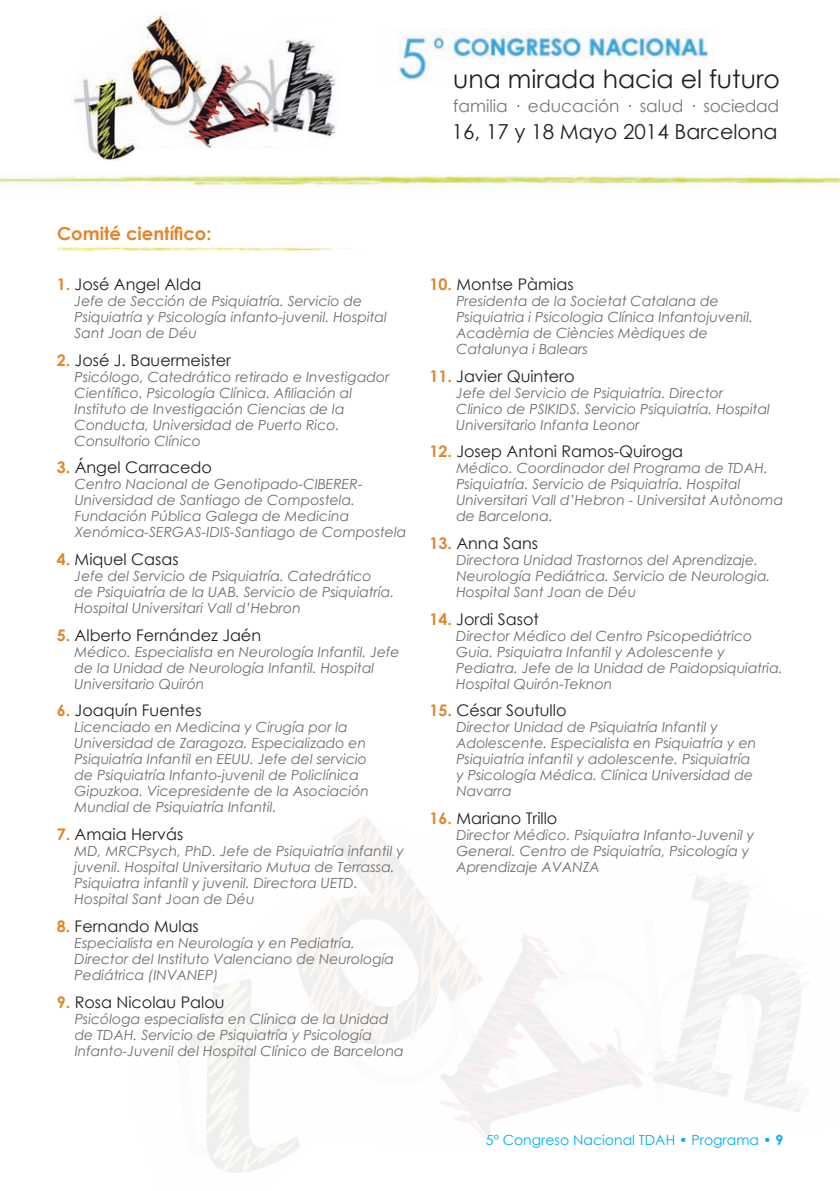
<style>
.page{position:relative;width:840px;height:1191px;background:#fff}
.page>*{position:absolute;margin:0;border:0;box-sizing:border-box;transform-origin:0 0}
.t1{font:25.2px "Century Gothic";color:#231f20}
.t2{font:20.6px "Century Gothic";color:#231f20}
.t3{font:700 18px "Century Gothic";color:#e0862e}
.t4{font:17px "Century Gothic";color:#76787b}
.t5{font:16px "Century Gothic";color:#231f20}
.t6{font:italic 14px/16px "Century Gothic";color:#6c6d70}
.t7{font:14px "Century Gothic";color:#00aeef}
.s1{font-weight:700;color:#e0862e}
.s2{font-weight:700}
</style>
<div class="page">
<img style="left:0;top:173px;width:839px;height:14px">
<img style="left:398px;top:28px;width:311px;height:54px">
<div style="left:488px;top:64px;width:29px;height:25px;background:#fff"></div>
<img style="left:73px;top:14px;width:266px;height:147px">
<img style="left:57px;top:247px;width:300px;height:5px">
<h1 class="t1" style="left:453px;top:61px;width:328px">una mirada hacia el futuro</h1>
<p class="t4" style="left:453px;top:94px;width:327px">familia · educación · salud · sociedad</p>
<h2 class="t2" style="left:451px;top:117px;width:327px">16, 17 y 18 Mayo 2014 Barcelona</h2>
<p class="t3" style="left:57px;top:220px;width:156px">Comité científico:</p>
<p class="t5" style="left:57px;top:273px;width:146px"><span class="s1">1.</span> José Angel Alda</p>
<p class="t6" style="left:75px;top:293px;width:314px">Jefe de Sección de Psiquiatría. Servicio de<br>Psiquiatría y Psicología infanto-juvenil. Hospital<br>Sant Joan de Déu</p>
<p class="t5" style="left:57px;top:349px;width:176px"><span class="s1">2.</span> José J. Bauermeister</p>
<p class="t6" style="left:75px;top:368px;width:316px">Psicólogo, Catedrático retirado e Investigador Científico. Psicología Clínica. Afiliación al Instituto de Investigación Ciencias de la Conducta, Universidad de Puerto Rico.<br>Consultorio Clínico</p>
<p class="t5" style="left:57px;top:456px;width:157px"><span class="s1">3.</span> Ángel Carracedo</p>
<p class="t6" style="left:75px;top:476px;width:333px">Centro Nacional de Genotipado-CIBERER-Universidad de Santiago de Compostela.<br>Fundación Pública Galega de Medicina Xenómica-SERGAS-IDIS-Santiago de Compostela</p>
<p class="t5" style="left:57px;top:548px;width:123px"><span class="s1">4.</span> Miquel Casas</p>
<p class="t6" style="left:75px;top:568px;width:321px">Jefe del Servicio de Psiquiatría. Catedrático<br>de Psiquiatría de la UAB. Servicio de Psiquiatría.<br>Hospital Universitari Vall d’Hebron</p>
<p class="t5" style="left:57px;top:624px;width:206px"><span class="s1">5.</span> Alberto Fernández Jaén</p>
<p class="t6" style="left:75px;top:643px;width:326px">Médico. Especialista en Neurología Infantil. Jefe de la Unidad de Neurología Infantil. Hospital<br>Universitario Quirón</p>
<p class="t5" style="left:57px;top:699px;width:146px"><span class="s1">6.</span> Joaquín Fuentes</p>
<p class="t6" style="left:75px;top:719px;width:296px">Licenciado en Medicina y Cirugía por la Universidad de Zaragoza. Especializado en Psiquiatría Infantil en EEUU. Jefe del servicio de Psiquiatría Infanto-juvenil de Policlínica Gipuzkoa. Vicepresidente de la Asociación Mundial de Psiquiatría Infantil.</p>
<p class="t5" style="left:57px;top:823px;width:128px"><span class="s1">7.</span> Amaia Hervás</p>
<p class="t6" style="left:75px;top:843px;width:330px">MD, MRCPsych, PhD. Jefe de Psiquiatría infantil y juvenil. Hospital Universitario Mutua de Terrassa.<br>Psiquiatra infantil y juvenil. Directora Uetd .<br>Hospital Sant Joan de Déu</p>
<p class="t5" style="left:57px;top:915px;width:143px"><span class="s1">8.</span> Fernando Mulas</p>
<p class="t6" style="left:75px;top:934px;width:321px">Especialista en Neurología y en Pediatría.<br>Director del Instituto Valenciano de Neurología<br>Pediátrica (INVANEP)</p>
<p class="t5" style="left:57px;top:990px;width:169px"><span class="s1">9.</span> Rosa Nicolau Palou</p>
<p class="t6" style="left:75px;top:1010px;width:330px">Psicóloga especialista en Clínica de la Unidad de TDAH. Servicio de Psiquiatría y Psicología<br>Infanto-Juvenil del Hospital Clínico de Barcelona</p>
<p class="t5" style="left:429px;top:273px;width:146px"><span class="s1">10.</span> Montse Pàmias</p>
<p class="t6" style="left:456px;top:293px;width:298px">Presidenta de la Societat Catalana de Psiquiatria i Psicologia Clínica Infantojuvenil.<br>Acadèmia de Ciències Mèdiques de Catalunya i Balears</p>
<p class="t5" style="left:429px;top:365px;width:146px"><span class="s1">11.</span> Javier Quintero</p>
<p class="t6" style="left:456px;top:384px;width:315px">Jefe del Servicio de Psiquiatría. Director<br>Clinico de Psikids. Servicio Psiquiatría. Hospital<br>Universitario Infanta Leonor</p>
<p class="t5" style="left:429px;top:440px;width:255px"><span class="s1">12.</span> Josep Antoni Ramos-Quiroga</p>
<p class="t6" style="left:456px;top:460px;width:328px">Médico. Coordinador del Programa de TDAH.<br>Psiquiatría. Servicio de Psiquiatría. Hospital Universitari Vall d’Hebron - Universitat Autònoma de Barcelona.</p>
<p class="t5" style="left:429px;top:532px;width:110px"><span class="s1">13.</span> Anna Sans</p>
<p class="t6" style="left:456px;top:552px;width:315px">Directora Unidad Trastornos del Aprendizaje.<br>Neurología Pediátrica. Servicio de Neurologia.<br>Hospital Sant Joan de Déu</p>
<p class="t5" style="left:429px;top:608px;width:111px"><span class="s1">14.</span> Jordi Sasot</p>
<p class="t6" style="left:456px;top:627px;width:328px">Director Médico del Centro Psicopediátrico Guia. Psiquiatra Infantil y Adolescente y Pediatra. Jefe de la Unidad de Paidopsiquiatria.<br>Hospital Quirón-Teknon</p>
<p class="t5" style="left:429px;top:699px;width:138px"><span class="s1">15.</span> César Soutullo</p>
<p class="t6" style="left:456px;top:719px;width:301px">Director Unidad de Psiquiatría Infantil y Adolescente. Especialista en Psiquiatría y en Psiquiatría infantil y adolescente. Psiquiatría y Psicología Médica. Clínica Universidad de Navarra</p>
<p class="t5" style="left:429px;top:807px;width:129px"><span class="s1">16.</span> Mariano Trillo</p>
<p class="t6" style="left:456px;top:827px;width:299px">Director Médico. Psiquiatra Infanto-Juvenil y<br>General. Centro de Psiquiatría, Psicología y<br>Aprendizaje AVANZA</p>
<p class="t7" style="left:485px;top:1130px;width:298px">5º Congreso Nacional TDAH • Programa • <span class="s2">9</span></p>
</div>
